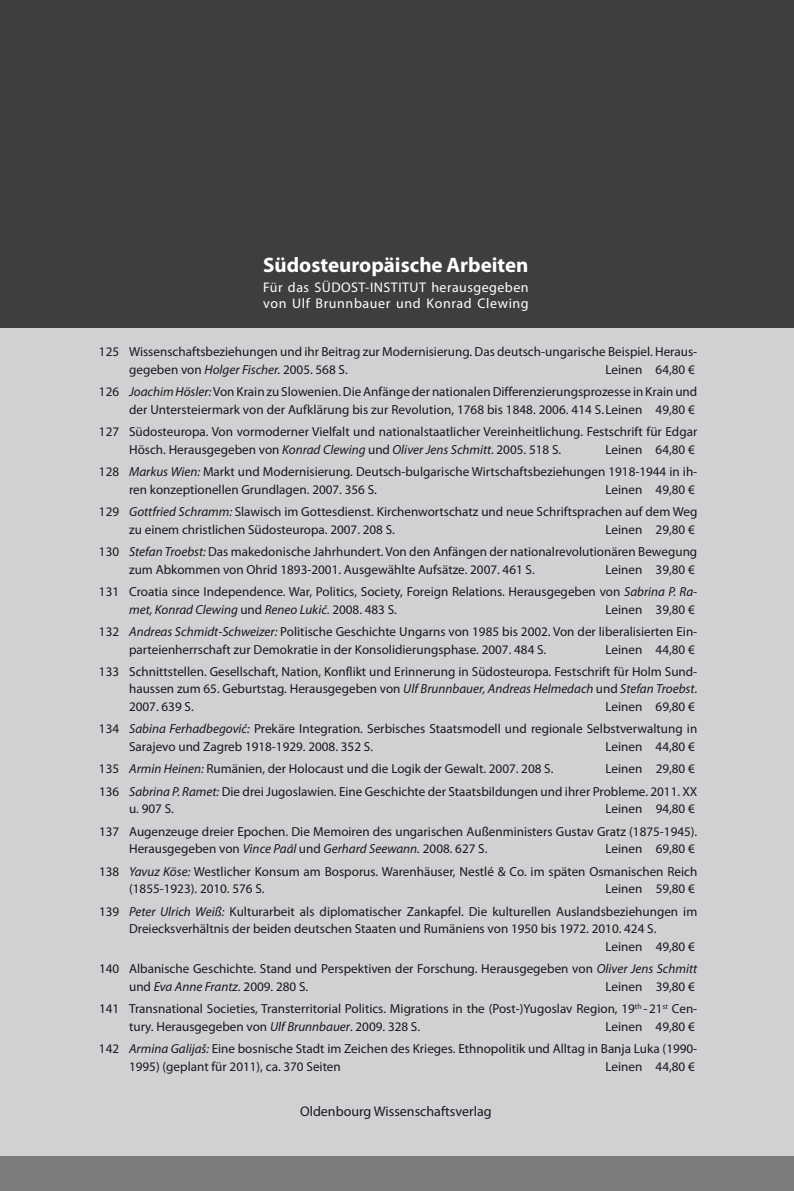
<style>
.page{position:relative;width:794px;height:1191px;background:#d0d1d2}
.page>*{position:absolute;margin:0;border:0;box-sizing:border-box;transform-origin:0 0}
.t1{font:700 21px "Myriad Pro";color:#fff}
.t2{font:14px/15.8px "Myriad Pro";letter-spacing:.035em;color:#fff;text-align:right}
.t3{font:14px "Myriad Pro";color:#1a171c}
.t4{font:13.12px/22.4px "Myriad Pro";color:#1a171c;text-align:right}
.t5{font:italic 13.12px "Myriad Pro";color:#1a171c}
.s1{font-style:italic}
.s2{font-style:normal}
</style>
<div class="page">
<div style="left:0;top:1156px;width:794px;height:35px;background:#7b7c7e"></div>
<div style="left:0;top:0;width:794px;height:327px;background:#3e3d40"></div>
<h1 class="t1" style="left:263px;top:251px;width:267px">Südosteuropäische Arbeiten</h1>
<p class="t2" style="left:263px;top:279px;width:63px">Für das SÜDO</p>
<p class="t2" style="left:351px;top:279px;width:55px">ST-INSTITUT</p>
<p class="t2" style="left:263px;top:279px;width:267px">herausgegeben<br>von Ulf Brunnbauer und Konrad Clewing</p>
<p class="t4" style="left:129px;top:343px;width:569px;line-height:17.5px;text-align:left;text-indent:-30px">125 Wissenschaftsbeziehungen und ihr Beitrag zur Modernisierung. Das deutsch-ungarische Beispiel. Heraus&shy;gegeben von <span class="s1">Holger Fischer.</span> 2005. 568 S.</p>
<p class="t4" style="left:99px;top:358px;width:600px">Leinen 64,80 €<br>126 <span class="s1">Joachim Hösler:</span> Von Krain zu Slowenien. Die Anfänge der nationalen Differenzierungsprozesse in Krain und</p>
<p class="t4" style="left:99px;top:398px;width:600px">der Untersteiermark von der Aufklärung bis zur Revolution, 1768 bis 1848. 2006. 414 S.Leinen 49,80 €<br>127 Südosteuropa. Von vormoderner Vielfalt und nationalstaatlicher Vereinheitlichung. Festschrift für Edgar</p>
<p class="t4" style="left:129px;top:438px;width:459px">Hösch. Herausgegeben von <span class="s1">Konrad Clewing</span> und <span class="s1">Oliver Jens Schmitt.</span> 2005. 518 S. L</p>
<p class="t4" style="left:99px;top:438px;width:600px">einen 64,80 €<br>128 <span class="s1">Markus Wien:</span> Markt und Modernisierung. Deutsch-bulgarische Wirtschaftsbeziehungen 1918-1944 in ih-</p>
<p class="t4" style="left:129px;top:478px;width:249px">ren konzeptionellen Grundlagen. 2007. 356 S.</p>
<p class="t4" style="left:99px;top:478px;width:600px">Leinen 49,80 €<br>129 <span class="s1">Gottfried Schramm:</span> Slawisch im Gottesdienst. Kirchenwortschatz und neue Schriftsprachen auf dem Weg</p>
<p class="t4" style="left:129px;top:518px;width:267px">zu einem christlichen Südosteuropa. 2007. 208 S.</p>
<p class="t4" style="left:99px;top:518px;width:600px">Leinen 29,80 €<br>130 <span class="s1">Stefan Troebst:</span> Das makedonische Jahrhundert. Von den Anfängen der nationalrevolutionären Bewegung</p>
<p class="t4" style="left:129px;top:558px;width:407px">zum Abkommen von Ohrid 1893-2001. Ausgewählte Aufsätze. 2007. 461 S.</p>
<p class="t4" style="left:99px;top:558px;width:600px">Leinen 39,80 €<br>131 Croatia since Independence. War, Politics, Society, Foreign Relations. Herausgegeben von <span class="s1">Sabrina P. Ra-</span></p>
<p class="t5" style="left:129px;top:601px;width:269px">met, Konrad Clewing <span class="s2">und</span> Reneo Lukić<span class="s2">. 2008. 483 S.</span></p>
<p class="t4" style="left:99px;top:598px;width:600px">Leinen 39,80 €<br>132 <span class="s1">Andreas Schmidt-Schweizer:</span> Politische Geschichte Ungarns von 1985 bis 2002. Von der liberalisierten Ein-</p>
<p class="t4" style="left:129px;top:637px;width:451px">parteienherrschaft zur Demokratie in der Konsolidierungsphase. 2007. 484 S. L</p>
<p class="t4" style="left:99px;top:637px;width:600px">einen 44,80 €<br>133 Schnittstellen. Gesellschaft, Nation, Konflikt und Erinnerung in Südosteuropa. Festschrift für Holm Sund-</p>
<p class="t4" style="left:129px;top:680px;width:569px;line-height:17.5px;text-align:left">haussen zum 65. Geburtstag. Herausgegeben von <span class="s1">Ulf Brunnbauer, Andreas Helmedach</span> und <span class="s1">Stefan Troebst</span>.<br>2007. 639 S.</p>
<p class="t4" style="left:99px;top:695px;width:600px">Leinen 69,80 €<br>134 <span class="s1">Sabina Ferhadbegović:</span> Prekäre Integration. Serbisches Staatsmodell und regionale Selbstverwaltung in</p>
<p class="t4" style="left:129px;top:735px;width:245px">Sarajevo und Zagreb 1918-1929. 2008. 352 S.</p>
<p class="t4" style="left:605px;top:735px;width:91px">Leinen 44,80 €</p>
<p class="t4" style="left:99px;top:757px;width:486px">135 <span class="s1">Armin Heinen:</span> Rumänien, der Holocaust und die Logik der Gewalt. 2007. 208 S. L</p>
<p class="t4" style="left:99px;top:757px;width:600px">einen 29,80 €<br>136 <span class="s1">Sabrina P. Ramet:</span> Die drei Jugoslawien. Eine Geschichte der Staatsbildungen und ihrer Probleme. 2011. XX</p>
<p class="t4" style="left:129px;top:797px;width:46px">u. 907 S.</p>
<p class="t4" style="left:99px;top:797px;width:600px">Leinen 94,80 €<br>137 Augenzeuge dreier Epochen. Die Memoiren des ungarischen Außenministers Gustav Gratz (1875-1945).</p>
<p class="t4" style="left:129px;top:837px;width:360px">Herausgegeben von <span class="s1">Vince Paál</span> und <span class="s1">Gerhard Seewann.</span> 2008. 627 S.</p>
<p class="t4" style="left:99px;top:837px;width:600px">Leinen 69,80 €<br>138 <span class="s1">Yavuz Köse:</span> Westlicher Konsum am Bosporus. Warenhäuser, Nestlé &amp; Co. im späten Osmanischen Reich</p>
<p class="t4" style="left:129px;top:877px;width:137px">(1855-1923). 2010. 576 S.</p>
<p class="t4" style="left:99px;top:877px;width:600px">Leinen 59,80 €<br>139 <span class="s1">Peter Ulrich Weiß:</span> Kulturarbeit als diplomatischer Zankapfel. Die kulturellen Auslandsbeziehungen im</p>
<p class="t4" style="left:605px;top:920px;width:91px;line-height:17.5px;text-align:left;text-indent:-476px">Dreiecksverhältnis der beiden deutschen Staaten und Rumäniens von 1950 bis 1972. 2010. 424 S.<br>Leinen 49,80 €</p>
<p class="t4" style="left:129px;top:960px;width:569px;line-height:17.5px;text-align:left;text-indent:-30px">140 Albanische Geschichte. Stand und Perspektiven der Forschung. Herausgegeben von <span class="s1">Oliver Jens Schmitt </span>und <span class="s1">Eva Anne Frantz.</span> 2009. 280 S.</p>
<p class="t4" style="left:99px;top:975px;width:600px">Leinen 39,80 €<br>141 Transnational Societies, Transterritorial Politics. Migrations in the (Post-)Yugoslav Region, 19<sup>th</sup> -21<sup>st</sup> Cen-</p>
<p class="t4" style="left:129px;top:1015px;width:292px">tury. Herausgegeben von <span class="s1">Ulf Brunnbauer</span>. 2009. 328 S.</p>
<p class="t4" style="left:99px;top:1015px;width:600px">Leinen 49,80 €<br>142 <span class="s1">Armina Galijaš:</span> Eine bosnische Stadt im Zeichen des Krieges. Ethnopolitik und Alltag in Banja Luka (1990-</p>
<p class="t4" style="left:129px;top:1055px;width:213px">1995) (geplant für 2011), ca. 370 Seiten</p>
<p class="t4" style="left:605px;top:1055px;width:91px">Leinen 44,80 €</p>
<p class="t3" style="left:300px;top:1102px;width:193px">Oldenbourg Wissenschaftsverlag</p>
</div>
